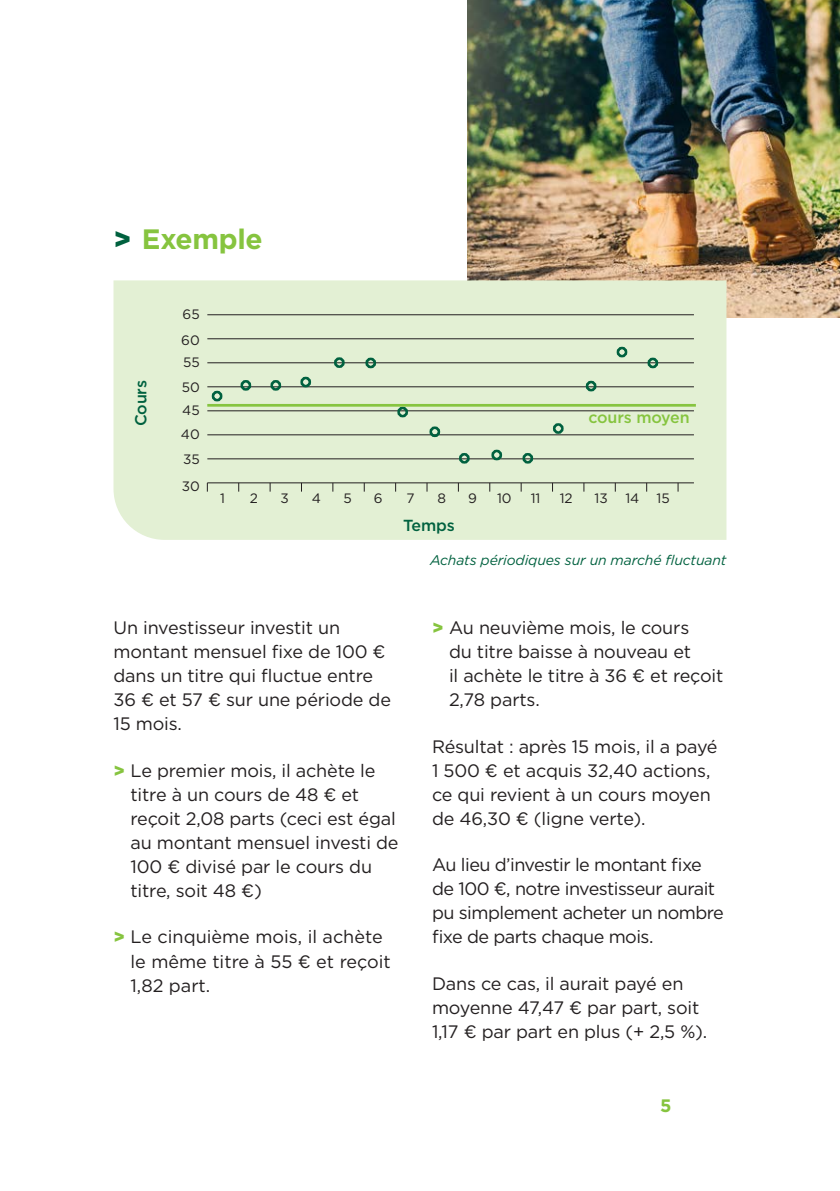
<style>
.page{position:relative;width:840px;height:1191px;background:#fff}
.page>*{position:absolute;margin:0;border:0;box-sizing:border-box;transform-origin:0 0}
.t1{font:700 28px "Gotham";letter-spacing:-.01em;color:#86c43f}
.Body{font:18px/24px "Gotham";letter-spacing:-.01em;color:#231f20}
.Body-2{font:18px/24px "Gotham";letter-spacing:-.03em;color:#231f20}
.Subtitel{font:700 18px "Gotham";color:#86c43f}
.Body-3{font:500 16px "Gotham";letter-spacing:-.01em;color:#00613f}
.Body-4{font:500 16px "Gotham";letter-spacing:-.01em;color:#86c43f}
.Body-5{font:italic 14px "Gotham";letter-spacing:-.01em;color:#00613f}
.t2{font:13.6px "Gotham";color:#231f20}
.s1{font-weight:900;color:#00613f}
.s2{font-weight:900;color:#86c43f}
</style>
<div class="page">
<img style="left:467px;top:0;width:372px;height:317px">
<div style="left:113px;top:280px;width:613px;height:260px;background:#e3f0d4"></div>
<hr style="left:207px;top:482px;width:486px;height:1px;background:#231f20">
<hr style="left:207px;top:458px;width:486px;height:1px;background:#231f20">
<hr style="left:207px;top:434px;width:486px;height:1px;background:#231f20">
<hr style="left:207px;top:410px;width:486px;height:1px;background:#231f20">
<hr style="left:207px;top:386px;width:486px;height:1px;background:#231f20">
<hr style="left:207px;top:362px;width:486px;height:1px;background:#231f20">
<hr style="left:207px;top:338px;width:486px;height:1px;background:#231f20">
<hr style="left:207px;top:314px;width:486px;height:1px;background:#231f20">
<div style="left:212px;top:391px;width:10px;height:10px;border:8px solid #00613f;border-radius:50%"></div>
<div style="left:240px;top:380px;width:11px;height:11px;border:8px solid #00613f;border-radius:50%"></div>
<div style="left:270px;top:380px;width:11px;height:11px;border:8px solid #00613f;border-radius:50%"></div>
<div style="left:300px;top:377px;width:11px;height:10px;border:8px solid #00613f;border-radius:50%"></div>
<div style="left:334px;top:357px;width:10px;height:11px;border:8px solid #00613f;border-radius:50%"></div>
<div style="left:365px;top:358px;width:11px;height:10px;border:8px solid #00613f;border-radius:50%"></div>
<div style="left:397px;top:407px;width:11px;height:10px;border:8px solid #00613f;border-radius:50%"></div>
<div style="left:429px;top:426px;width:11px;height:11px;border:8px solid #00613f;border-radius:50%"></div>
<div style="left:459px;top:453px;width:10px;height:10px;border:8px solid #00613f;border-radius:50%"></div>
<div style="left:491px;top:450px;width:11px;height:10px;border:8px solid #00613f;border-radius:50%"></div>
<div style="left:522px;top:453px;width:11px;height:10px;border:8px solid #00613f;border-radius:50%"></div>
<div style="left:552px;top:423px;width:11px;height:11px;border:8px solid #00613f;border-radius:50%"></div>
<div style="left:585px;top:381px;width:11px;height:10px;border:8px solid #00613f;border-radius:50%"></div>
<div style="left:616px;top:347px;width:11px;height:10px;border:8px solid #00613f;border-radius:50%"></div>
<div style="left:647px;top:358px;width:10px;height:10px;border:8px solid #00613f;border-radius:50%"></div>
<hr style="left:207px;top:404px;width:488px;height:3px;background:#86c43f">
<p class="t1" style="left:113px;top:221px;width:151px"><span class="s1">&gt;</span> Exemple</p>
<p class="t2" style="left:182px;top:305px;width:19px">65</p>
<p class="t2" style="left:181px;top:331px;width:20px">60</p>
<p class="Body-3" style="left:130px;top:426px;width:48px;rotate:-90deg">Cours</p>
<p class="t2" style="left:183px;top:353px;width:18px">55</p>
<p class="t2" style="left:181px;top:379px;width:20px">50</p>
<p class="t2" style="left:182px;top:401px;width:19px">45</p>
<p class="t2" style="left:181px;top:426px;width:20px">40</p>
<p class="t2" style="left:183px;top:450px;width:18px">35</p>
<p class="t2" style="left:181px;top:477px;width:20px">30</p>
<p class="Body-4" style="left:588px;top:407px;width:103px">cours moyen</p>
<p class="t2" style="left:220px;top:489px;width:6px">1</p>
<p class="t2" style="left:250px;top:489px;width:10px">2</p>
<p class="t2" style="left:280px;top:489px;width:10px">3</p>
<p class="t2" style="left:311px;top:489px;width:11px">4</p>
<p class="t2" style="left:343px;top:489px;width:10px">5</p>
<p class="t2" style="left:374px;top:489px;width:10px">6</p>
<p class="t2" style="left:406px;top:489px;width:10px">7</p>
<p class="t2" style="left:437px;top:489px;width:10px">8</p>
<p class="t2" style="left:468px;top:489px;width:10px">9</p>
<p class="t2" style="left:496px;top:489px;width:16px">10</p>
<p class="t2" style="left:530px;top:489px;width:11px">11</p>
<p class="t2" style="left:559px;top:489px;width:15px">12</p>
<p class="t2" style="left:594px;top:489px;width:15px">13</p>
<p class="t2" style="left:625px;top:489px;width:15px">14</p>
<p class="t2" style="left:656px;top:489px;width:15px">15</p>
<p class="Body-3" style="left:403px;top:515px;width:53px">Temps</p>
<p class="Body-5" style="left:430px;top:551px;width:298px">Achats périodiques sur un marché fluctuant</p>
<p class="Body" style="left:113px;top:615px;width:279px">Un investisseur investit un montant mensuel fixe de 100 € dans un titre qui fluctue entre<br>36 € et 57 € sur une période de<br>15 mois.</p>
<p class="Body" style="left:130px;top:758px;width:269px;text-indent:-17px"><span class="s2">&gt;</span> Le premier mois, il achète le titre à un cours de 48 € et reçoit 2,08 parts (ceci est égal au montant mensuel investi de<br>100 € divisé par le cours du titre, soit 48 €)</p>
<p class="Body" style="left:130px;top:924px;width:262px;text-indent:-17px"><span class="s2">&gt;</span> Le cinquième mois, il achète le même titre à 55 € et reçoit<br>1,82 part.</p>
<p class="Body" style="left:449px;top:615px;width:276px;text-indent:-17px"><span class="s2">&gt;</span> Au neuvième mois, le cours<br>du titre baisse à nouveau et<br>il achète le titre à 36 € et reçoit<br>2,78 parts.</p>
<p class="Body" style="left:432px;top:734px;width:287px">Résultat : après 15 mois, il a payé<br>1 500 € et acquis 32,40 actions, ce qui revient à un cours moyen de 46,30 € (ligne verte).</p>
<p class="Body-2" style="left:432px;top:852px;width:293px">Au lieu d’investir le montant fixe de 100 €, notre investisseur aurait pu simplement acheter un nombre fixe de parts chaque mois.</p>
<p class="Body" style="left:432px;top:971px;width:276px">Dans ce cas, il aurait payé en moyenne 47,47 € par part, soit<br>1,17 € par part en plus (+ 2,5 %).</p>
<p class="Subtitel" style="left:659px;top:1093px;width:13px">5</p>
</div>
